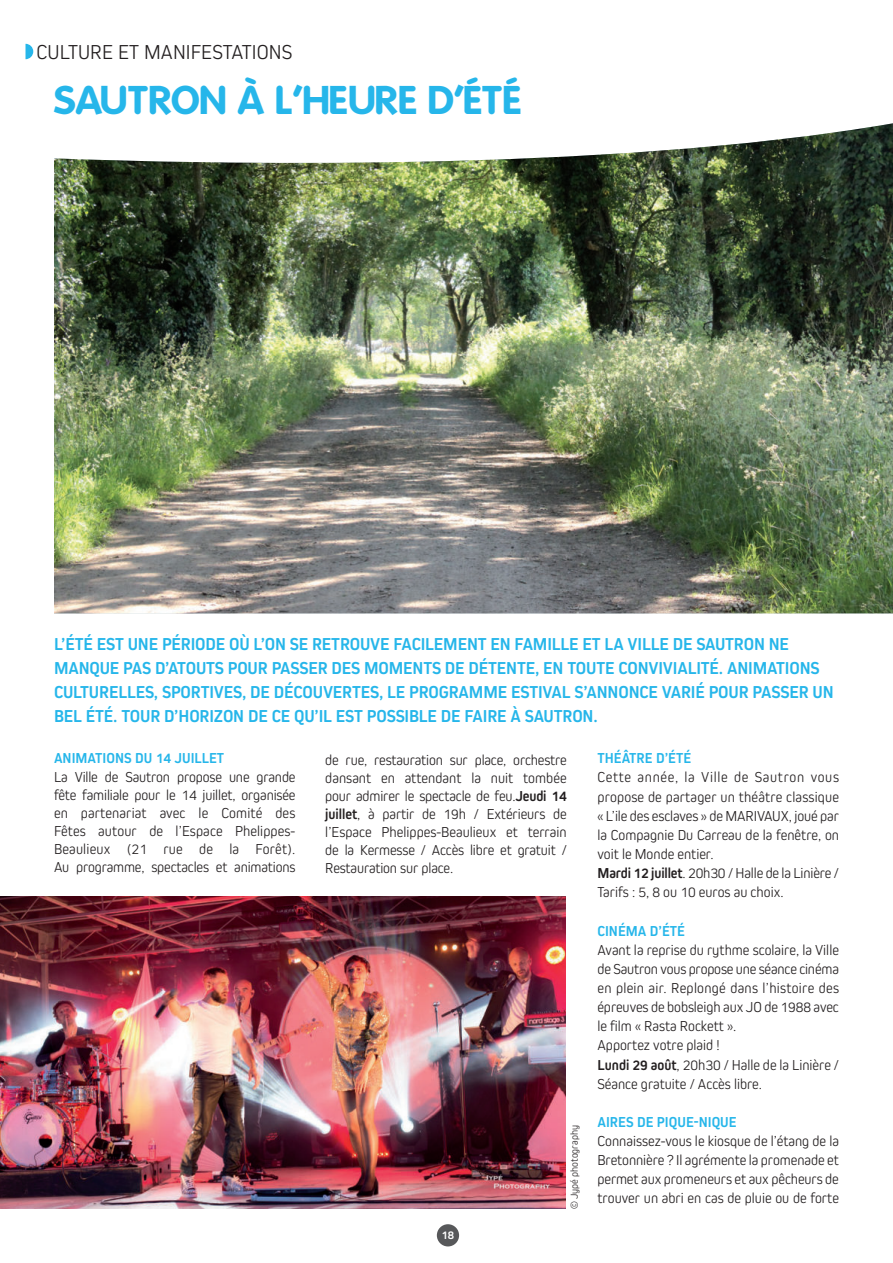
<style>
.page{position:relative;width:893px;height:1263px;background:#fff}
.page>*{position:absolute;margin:0;border:0;box-sizing:border-box;transform-origin:0 0}
.t1{font:700 39px "Folks";letter-spacing:-.015em;color:#26b6ea}
.t2{font:300 21px "Kiro";letter-spacing:.005em;color:#231f20}
.t3{font:700 18px/24px "Kiro";letter-spacing:-.01em;color:#26b6ea}
.t4{font:300 15px/19.2px "Kiro";color:#231f20;text-align:justify}
.t5{font:700 15px "Kiro";color:#26b6ea}
.t6{font:700 12px "Kiro";color:#fff}
.t7{font:300 10.5px "Kiro";color:#231f20}
.s1{font-weight:700}
</style>
<div class="page">
<div style="left:437px;top:1224px;width:22px;height:22px;background:#57585a;border-radius:50%"></div>
<svg style="left:26px;top:44px;width:7px;height:15px"></svg>
<img style="left:54px;top:123px;width:839px;height:490px">
<img style="left:0;top:896px;width:566px;height:313px">
<h2 class="t2" style="left:37px;top:39px;width:257px">CULTURE ET MANIFESTATIONS</h2>
<h1 class="t1" style="left:54px;top:78px;width:469px">SAUTRON À L’HEURE D’ÉTÉ</h1>
<p class="t3" style="left:54px;top:631px;width:781px">L’ÉTÉ EST UNE PÉRIODE OÙ L’ON SE RETROUVE FACILEMENT EN FAMILLE ET LA VILLE DE SAUTRON NE MANQUE PAS D’ATOUTS POUR PASSER DES MOMENTS DE DÉTENTE, EN TOUTE CONVIVIALITÉ. ANIMATIONS CULTURELLES, SPORTIVES, DE DÉCOUVERTES, LE PROGRAMME ESTIVAL S’ANNONCE VARIÉ POUR PASSER UN BEL ÉTÉ. TOUR D’HORIZON DE CE QU’IL EST POSSIBLE DE FAIRE À SAUTRON.</p>
<p class="t5" style="left:54px;top:750px;width:172px">ANIMATIONS DU 14 JUILLET</p>
<p class="t4" style="left:54px;top:768px;width:243px;line-height:18px">La Ville de Sautron propose une grande fête familiale pour le 14 juillet, organisée en partenariat avec le Comité des Fêtes autour de l’Espace Phelippes-Beaulieux (21 rue de la Forêt).<br>Au programme, spectacles et animations</p>
<p class="t4" style="left:325px;top:751px;width:243px;line-height:18px">de rue, restauration sur place, orchestre dansant en attendant la nuit tombée pour admirer le spectacle de feu.<span class="s1">Jeudi 14 juillet</span>, à partir de 19h / Extérieurs de l’Espace Phelippes-Beaulieux et terrain de la Kermesse / Accès libre et gratuit / Restauration sur place.</p>
<p class="t5" style="left:597px;top:750px;width:95px">THÉÂTRE D’ÉTÉ</p>
<p class="t4" style="left:597px;top:767px;width:243px;text-align:left">Cette année, la Ville de Sautron vous propose de partager un théâtre classique « L’ile des esclaves » de MARIVAUX, joué par la Compagnie Du Carreau de la fenêtre, on voit le Monde entier.<br><span class="s1">Mardi 12 juillet</span>. 20h30 / Halle de la Linière / Tarifs : 5, 8 ou 10 euros au choix.</p>
<p class="t5" style="left:597px;top:922px;width:89px">CINÉMA D’ÉTÉ</p>
<p class="t4" style="left:597px;top:940px;width:243px;text-align:left">Avant la reprise du rythme scolaire, la Ville de Sautron vous propose une séance cinéma en plein air. Replongé dans l’histoire des épreuves de bobsleigh aux JO de 1988 avec le film « Rasta Rockett ».<br>Apportez votre plaid !<br><span class="s1">Lundi 29 août</span>, 20h30 / Halle de la Linière / Séance gratuite / Accès libre.</p>
<p class="t5" style="left:597px;top:1114px;width:141px">AIRES DE PIQUE-NIQUE</p>
<p class="t4" style="left:597px;top:1131px;width:243px">Connaissez-vous le kiosque de l’étang de la Bretonnière ? Il agrémente la promenade et permet aux promeneurs et aux pêcheurs de trouver un abri en cas de pluie ou de forte</p>
<p class="t7" style="left:569px;top:1209px;width:85px;rotate:-90deg">© Jypé photography</p>
<p class="t6" style="left:442px;top:1229px;width:14px">18</p>
</div>
